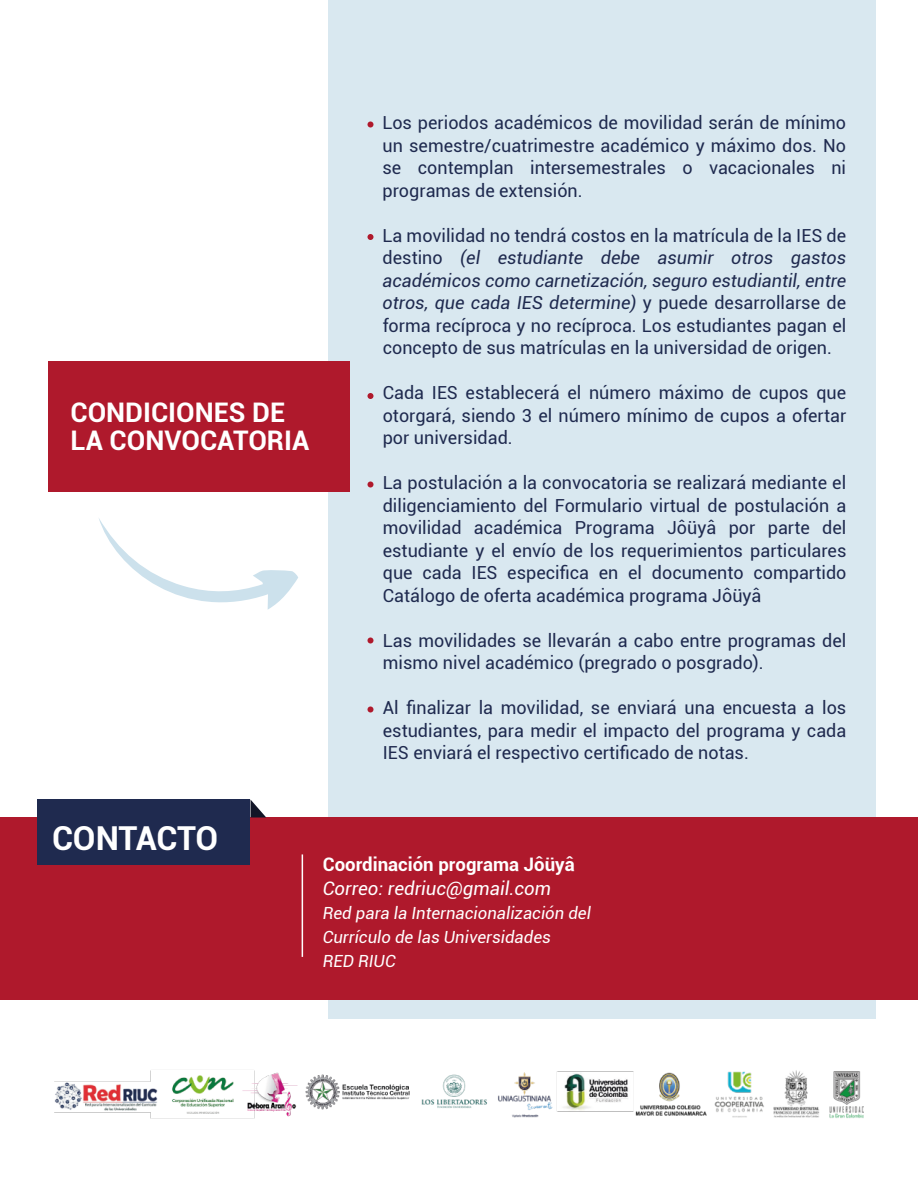
<style>
.page{position:relative;width:918px;height:1188px;background:#fff}
.page>*{position:absolute;margin:0;border:0;box-sizing:border-box;transform-origin:0 0}
.t1{font:700 33px "Roboto";letter-spacing:-.015em;color:#fff}
.t2{font:700 27px/28.5px "Roboto";color:#fff}
.t3{font:700 18.6px "Roboto";color:#fff}
.t4{font:italic 18.6px "Roboto";color:#fff}
.t5{font:18px/22.5px "Roboto";color:#1f2a4f;text-align:justify}
.t6{font:italic 16.8px/24px "Roboto";color:#fff}
.s1{font-style:italic}
</style>
<div class="page">
<div style="left:328px;top:0;width:548px;height:1019px;background:#d9e8f0"></div>
<div style="left:0;top:818px;width:918px;height:182px;background:#af192c"></div>
<div style="left:38px;top:800px;width:212px;height:66px;background:#1f2a4f"></div>
<svg style="left:99px;top:518px;width:199px;height:92px"></svg>
<div style="left:48px;top:362px;width:302px;height:130px;background:#af192c"></div>
<svg style="left:250px;top:800px;width:16px;height:18px"></svg>
<hr style="left:302px;top:854px;width:1px;height:103px;background:#fff">
<svg style="left:368px;top:122px;width:6px;height:6px"></svg>
<svg style="left:368px;top:234px;width:6px;height:6px"></svg>
<svg style="left:368px;top:393px;width:6px;height:6px"></svg>
<svg style="left:368px;top:482px;width:6px;height:6px"></svg>
<svg style="left:368px;top:638px;width:6px;height:6px"></svg>
<svg style="left:368px;top:706px;width:6px;height:6px"></svg>
<img style="left:55px;top:1070px;width:808px;height:49px">
<h2 class="t2" style="left:70px;top:397px;width:241px">CONDICIONES DE<br>LA CONVOCATORIA</h2>
<p class="t5" style="left:382px;top:111px;width:465px">Los periodos académicos de movilidad serán de mínimo un semestre/cuatrimestre académico y máximo dos. No se contemplan intersemestrales o vacacionales ni programas de extensión.</p>
<p class="t5" style="left:383px;top:223px;width:465px">La movilidad no tendrá costos en la matrícula de la IES de destino <span class="s1">(el estudiante debe asumir otros gastos académicos como carnetización, seguro estudiantil, entre otros, que cada IES determine)</span> y puede desarrollarse de forma recíproca y no recíproca. Los estudiantes pagan el concepto de sus matrículas en la universidad de origen.</p>
<p class="t5" style="left:383px;top:381px;width:465px">Cada IES establecerá el número máximo de cupos que otorgará, siendo 3 el número mínimo de cupos a ofertar por universidad.</p>
<p class="t5" style="left:383px;top:471px;width:465px">La postulación a la convocatoria se realizará mediante el diligenciamiento del Formulario virtual de postulación a movilidad académica Programa Jôüyâ por parte del estudiante y el envío de los requerimientos particulares que cada IES especifica en el documento compartido Catálogo de oferta académica programa Jôüyâ</p>
<p class="t5" style="left:383px;top:628px;width:465px">Las movilidades se llevarán a cabo entre programas del mismo nivel académico (pregrado o posgrado).</p>
<p class="t5" style="left:383px;top:696px;width:465px">Al finalizar la movilidad, se enviará una encuesta a los estudiantes, para medir el impacto del programa y cada IES enviará el respectivo certificado de notas.</p>
<h1 class="t1" style="left:52px;top:815px;width:168px">CONTACTO</h1>
<p class="t3" style="left:323px;top:852px;width:253px">Coordinación programa Jôüyâ</p>
<p class="t4" style="left:323px;top:876px;width:230px">Correo: redriuc@gmail.com</p>
<p class="t6" style="left:323px;top:901px;width:270px">Red para la Internacionalización del<br>Currículo de las Universidades<br>RED RIUC</p>
</div>
